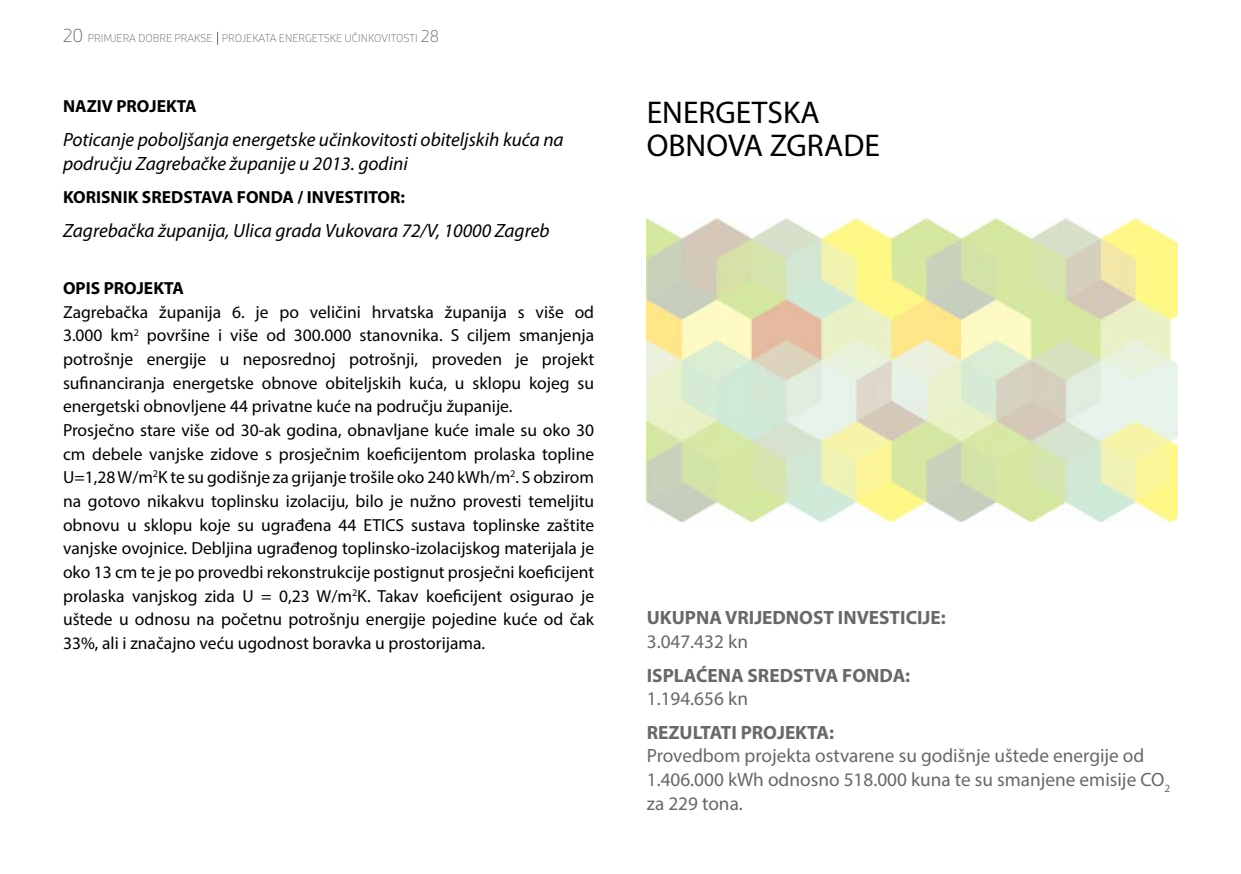
<style>
.page{position:relative;width:1241px;height:874px;background:#fff}
.page>*{position:absolute;margin:0;border:0;box-sizing:border-box;transform-origin:0 0}
.t1{font:31.5px/33.2px "Myriad Pro";color:#000}
.t2{font:italic 19.25px/23.6px "Myriad Pro";color:#000}
.t3{font:19.25px/23.6px "Myriad Pro";color:#67686b}
.t4{font:700 19.25px "Myriad Pro";color:#67686b}
.t5{font:17.5px/23.6px "Myriad Pro";color:#000}
.t6{font:700 17.5px "Myriad Pro";color:#000}
.t7{font:300 10.5px "Stobi Sans";color:#67686b}
.s1{font-size:17.5px}
.s2{font-size:15.75px}
</style>
<div class="page">
<svg style="left:217px;top:32px;width:1px;height:13px"></svg>
<img style="left:646px;top:219px;width:531px;height:302px">
<p class="t7" style="left:63px;top:31px;width:377px"><span class="s1">20</span> PRIMJERA DOBRE PRAKSE PROJEKATA ENERGETSKE UČINKOVITOSTI <span class="s2">28</span></p>
<p class="t6" style="left:63px;top:95px;width:135px">NAZIV PROJEKTA</p>
<p class="t2" style="left:63px;top:127px;width:502px">Poticanje poboljšanja energetske učinkovitosti obiteljskih kuća na području Zagrebačke županije u 2013. godini</p>
<p class="t6" style="left:63px;top:186px;width:343px">KORISNIK SREDSTAVA FONDA / INVESTITOR:</p>
<p class="t2" style="left:63px;top:218px;width:488px">Zagrebačka županija, Ulica grada Vukovara 72/V, 10000 Zagreb</p>
<p class="t6" style="left:63px;top:276px;width:122px">OPIS PROJEKTA</p>
<p class="t5" style="left:63px;top:299px;width:532px">Zagrebačka županija 6. je po veličini hrvatska županija s više od 3.000 km<sup>2</sup> površine i više od 300.000 stanovnika. S ciljem smanjenja potrošnje energije u neposrednoj potrošnji, proveden je projekt sufinanciranja energetske obnove obiteljskih kuća, u sklopu kojeg su energetski obnovljene 44 privatne kuće na području županije.<br>Prosječno stare više od 30-ak godina, obnavljane kuće imale su oko 30 cm debele vanjske zidove s prosječnim koeficijentom prolaska topline U=1,28 W/m<sup>2</sup>K te su godišnje za grijanje trošile oko 240 kWh/m<sup>2</sup>. S obzirom na gotovo nikakvu toplinsku izolaciju, bilo je nužno provesti temeljitu obnovu u sklopu koje su ugrađena 44 ETICS sustava toplinske zaštite vanjske ovojnice. Debljina ugrađenog toplinsko-izolacijskog materijala je oko 13 cm te je po provedbi rekonstrukcije postignut prosječni koeficijent prolaska vanjskog zida U = 0,23 W/m<sup>2</sup>K. Takav koeficijent osigurao je uštede u odnosu na početnu potrošnju energije pojedine kuće od čak 33%, ali i značajno veću ugodnost boravka u prostorijama.</p>
<h1 class="t1" style="left:646px;top:95px;width:234px">ENERGETSKA<br>OBNOVA ZGRADE</h1>
<p class="t4" style="left:646px;top:605px;width:300px">UKUPNA VRIJEDNOST INVESTICIJE:</p>
<p class="t3" style="left:646px;top:629px;width:103px">3.047.432 kn</p>
<p class="t4" style="left:646px;top:662px;width:265px">ISPLAĆENA SREDSTVA FONDA:</p>
<p class="t3" style="left:646px;top:686px;width:103px">1.194.656 kn</p>
<p class="t4" style="left:646px;top:719px;width:189px">REZULTATI PROJEKTA:</p>
<p class="t3" style="left:646px;top:743px;width:525px">Provedbom projekta ostvarene su godišnje uštede energije od<br>1.406.000 kWh odnosno 518.000 kuna te su smanjene emisije CO<sub>2 </sub>za 229 tona.</p>
</div>
